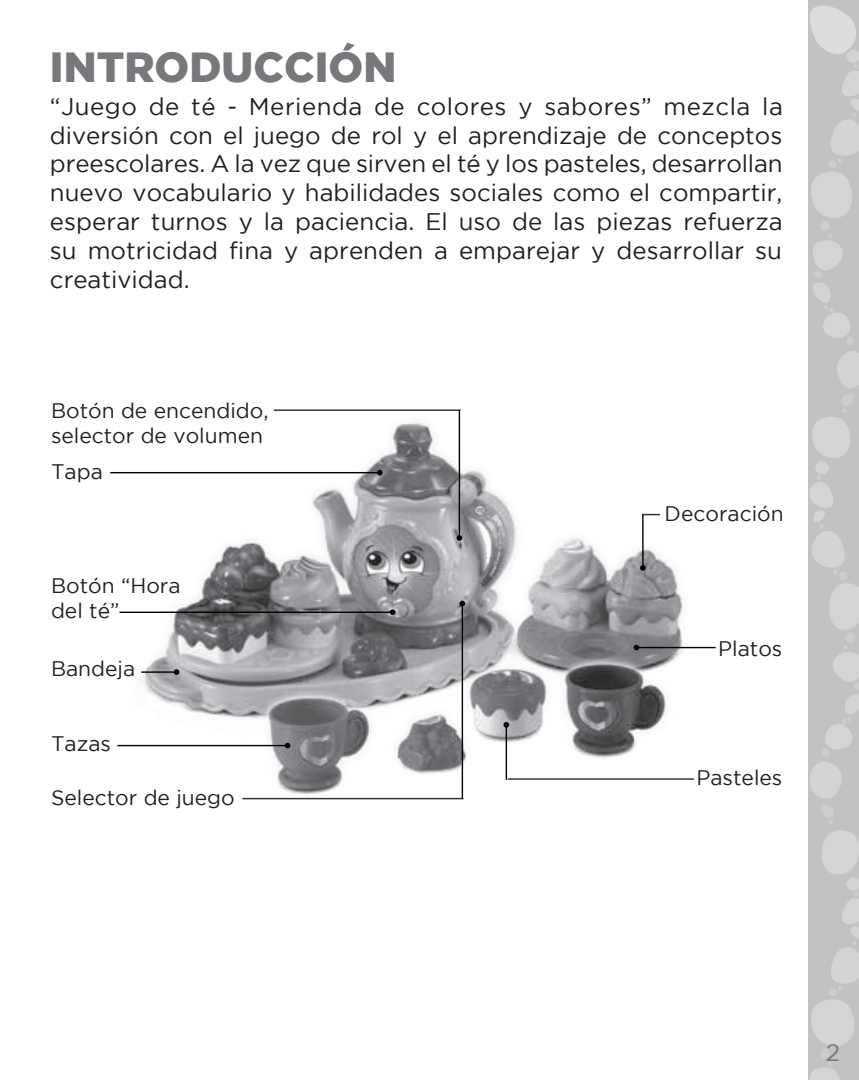
<style>
.page{position:relative;width:859px;height:1080px;background:#fff}
.page>*{position:absolute;margin:0;border:0;box-sizing:border-box;transform-origin:0 0}
.t1{font:900 42px "Gotham";color:#76787b}
.t2{font:24px/28.8px "Gotham";letter-spacing:.005em;color:#231f20;text-align:justify}
.t3{font:24px "Gotham";color:#76787b}
.t4{font:21px/25.2px "Gotham";color:#231f20}
</style>
<div class="page">
<svg style="left:808px;top:0;width:51px;height:1080px;background:#c7c8ca"></svg>
<img style="left:110px;top:409px;width:606px;height:391px">
<hr style="left:141px;top:671px;width:36px;height:2px;background:#040503">
<svg style="left:174px;top:669px;width:5px;height:6px"></svg>
<hr style="left:636px;top:647px;width:80px;height:1px;background:#040503">
<svg style="left:634px;top:645px;width:5px;height:5px"></svg>
<hr style="left:119px;top:612px;width:274px;height:1px;background:#040503">
<svg style="left:390px;top:609px;width:5px;height:6px"></svg>
<hr style="left:117px;top:745px;width:171px;height:1px;background:#040503">
<svg style="left:285px;top:743px;width:5px;height:5px"></svg>
<hr style="left:110px;top:472px;width:270px;height:1px;background:#040503">
<svg style="left:377px;top:470px;width:6px;height:6px"></svg>
<hr style="left:506px;top:725px;width:1px;height:55px;background:#040503">
<svg style="left:503px;top:722px;width:6px;height:6px"></svg>
<hr style="left:508px;top:778px;width:186px;height:2px;background:#231f20">
<hr style="left:459px;top:410px;width:1px;height:128px;background:#040503">
<svg style="left:456px;top:535px;width:6px;height:6px"></svg>
<hr style="left:274px;top:409px;width:187px;height:2px;background:#231f20">
<hr style="left:462px;top:604px;width:1px;height:195px;background:#040503">
<svg style="left:459px;top:601px;width:6px;height:6px"></svg>
<hr style="left:242px;top:798px;width:221px;height:1px;background:#231f20">
<hr style="left:642px;top:514px;width:2px;height:54px;background:#040503">
<svg style="left:640px;top:565px;width:6px;height:6px"></svg>
<svg style="left:642px;top:514px;width:18px;height:1px"></svg>
<h1 class="t1" style="left:50px;top:43px;width:348px">INTRODUCCIÓN</h1>
<p class="t2" style="left:50px;top:91px;width:734px">“Juego de té - Merienda de colores y sabores” mezcla la diversión con el juego de rol y el aprendizaje de conceptos preescolares. A la vez que sirven el té y los pasteles, desarrollan nuevo vocabulario y habilidades sociales como el compartir, esperar turnos y la paciencia. El uso de las piezas refuerza su motricidad fina y aprenden a emparejar y desarrollar su creatividad.</p>
<p class="t4" style="left:51px;top:397px;width:219px">Botón de encendido, selector de volumen</p>
<p class="t4" style="left:51px;top:458px;width:53px">Tapa</p>
<p class="t4" style="left:51px;top:573px;width:131px">Botón “Hora del té”</p>
<p class="t4" style="left:51px;top:656px;width:86px">Bandeja</p>
<p class="t4" style="left:51px;top:731px;width:62px">Tazas</p>
<p class="t4" style="left:51px;top:785px;width:185px">Selector de juego</p>
<p class="t4" style="left:665px;top:501px;width:121px">Decoración</p>
<p class="t4" style="left:718px;top:635px;width:66px">Platos</p>
<p class="t4" style="left:696px;top:765px;width:87px">Pasteles</p>
<p class="t3" style="left:826px;top:1039px;width:16px">2</p>
</div>
